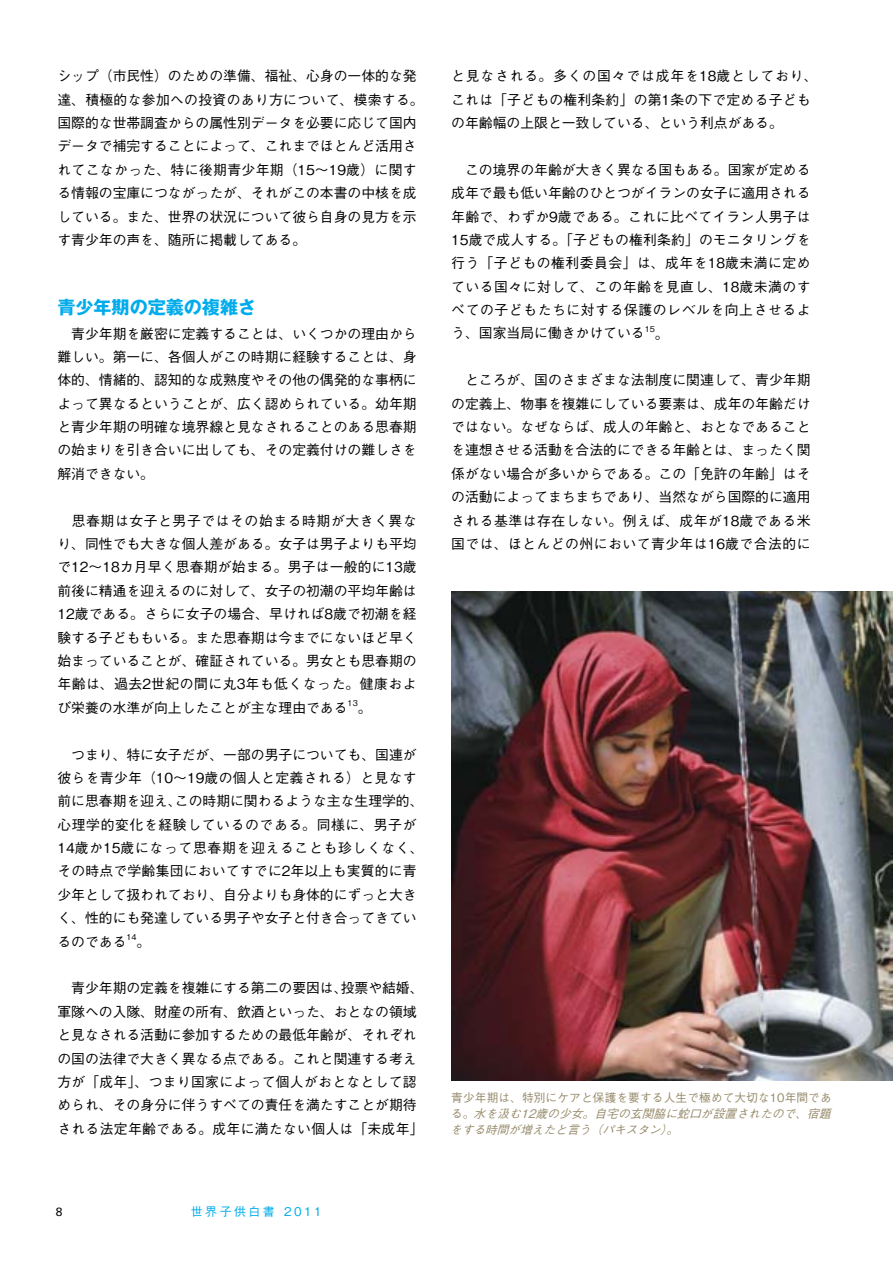
<style>
.page{position:relative;width:893px;height:1263px;background:#fff}
.page>*{position:absolute;margin:0;border:0;box-sizing:border-box;transform-origin:0 0}
.t1{font:700 18px "Gothic MB101 Pro";color:#00acec}
.t2{font:500 13.8px/23.4px "Gothic BBB Pro";color:#000}
.t3{font:500 12px "Gothic BBB Pro";letter-spacing:.2em;color:#00acec}
.t4{font:12px "Univers";color:#000}
.t5{font:italic 500 11.7px/15.9px "Gothic BBB Pro";color:#988b6c}
.t6{font:500 8.1px "Gothic BBB Pro";color:#000}
.s1{font-style:normal}
</style>
<div class="page">
<img style="left:451px;top:592px;width:442px;height:489px">
<p class="t2" style="left:57px;top:63px;width:368px">シップ（市民性）のための準備、福祉、心身の一体的な発達、積極的な参加への投資のあり方について、模索する。国際的な世帯調査からの属性別データを必要に応じて国内データで補完することによって、これまでほとんど活用されてこなかった、特に後期青少年期（15〜19歳）に関する情報の宝庫につながったが、それがこの本書の中核を成している。また、世界の状況について彼ら自身の見方を示す青少年の声を、随所に掲載してある。</p>
<h1 class="t1" style="left:57px;top:292px;width:200px">青少年期の定義の複雑さ</h1>
<p class="t2" style="left:57px;top:320px;width:361px;text-align:justify">　青少年期を厳密に定義することは、いくつかの理由から難しい。第一に、各個人がこの時期に経験することは、身体的、情緒的、認知的な成熟度やその他の偶発的な事柄によって異なるということが、広く認められている。幼年期と青少年期の明確な境界線と見なされることのある思春期の始まりを引き合いに出しても、その定義付けの難しさを解消できない。</p>
<p class="t2" style="left:57px;top:507px;width:361px;text-align:justify">　思春期は女子と男子ではその始まる時期が大きく異なり、同性でも大きな個人差がある。女子は男子よりも平均で12〜18カ月早く思春期が始まる。男子は一般的に13歳前後に精通を迎えるのに対して、女子の初潮の平均年齢は12歳である。さらに女子の場合、早ければ8歳で初潮を経験する子どももいる。また思春期は今までにないほど早く始まっていることが、確証されている。男女とも思春期の年齢は、過去2世紀の間に丸3年も低くなった。健康および栄養の水準が向上したことが主な理由である</p>
<p class="t6" style="left:348px;top:696px;width:12px">13</p>
<p class="t2" style="left:358px;top:694px;width:15px">。</p>
<p class="t2" style="left:57px;top:741px;width:368px">　つまり、特に女子だが、一部の男子についても、国連が彼らを青少年（10〜19歳の個人と定義される）と見なす前に思春期を迎え、この時期に関わるような主な生理学的、心理学的変化を経験しているのである。同様に、男子が<br>14歳か15歳になって思春期を迎えることも珍しくなく、その時点で学齢集団においてすでに2年以上も実質的に青少年として扱われており、自分よりも身体的にずっと大きく、性的にも発達している男子や女子と付き合ってきているのである</p>
<p class="t6" style="left:126px;top:930px;width:12px">14</p>
<p class="t2" style="left:137px;top:928px;width:15px">。</p>
<p class="t2" style="left:57px;top:975px;width:368px">　青少年期の定義を複雑にする第二の要因は、投票や結婚、軍隊への入隊、財産の所有、飲酒といった、おとなの領域と見なされる活動に参加するための最低年齢が、それぞれの国の法律で大きく異なる点である。これと関連する考え方が「成年」、つまり国家によって個人がおとなとして認められ、その身分に伴うすべての責任を満たすことが期待される法定年齢である。成年に満たない個人は「未成年」</p>
<p class="t4" style="left:56px;top:1204px;width:8px">8</p>
<p class="t3" style="left:191px;top:1202px;width:132px">世界子供白書 2011</p>
<p class="t2" style="left:451px;top:63px;width:368px">と見なされる。多くの国々では成年を18歳としており、これは「子どもの権利条約」の第1条の下で定める子どもの年齢幅の上限と一致している、という利点がある。</p>
<p class="t2" style="left:451px;top:156px;width:361px;text-align:justify">　この境界の年齢が大きく異なる国もある。国家が定める成年で最も低い年齢のひとつがイランの女子に適用される年齢で、わずか9歳である。これに比べてイラン人男子は15歳で成人する。「子どもの権利条約」のモニタリングを行う「子どもの権利委員会」は、成年を18歳未満に定めている国々に対して、この年齢を見直し、18歳未満のすべての子どもたちに対する保護のレベルを向上させるよう、国家当局に働きかけている</p>
<p class="t6" style="left:645px;top:322px;width:12px">15</p>
<p class="t2" style="left:655px;top:320px;width:15px">。</p>
<p class="t2" style="left:451px;top:367px;width:361px;text-align:justify">　ところが、国のさまざまな法制度に関連して、青少年期の定義上、物事を複雑にしている要素は、成年の年齢だけではない。なぜならば、成人の年齢と、おとなであることを連想させる活動を合法的にできる年齢とは、まったく関係がない場合が多いからである。この「免許の年齢」はその活動によってまちまちであり、当然ながら国際的に適用される基準は存在しない。例えば、成年が18歳である米国では、ほとんどの州において青少年は16歳で合法的に</p>
<p class="t5" style="left:450px;top:1088px;width:386px"><span class="s1">青少年期は、特別にケアと保護を要する人生で極めて大切な10年間である。</span>水を汲む12歳の少女。自宅の玄関脇に蛇口が設置されたので、宿題をする時間が増えたと言う（パキスタン）。</p>
</div>
